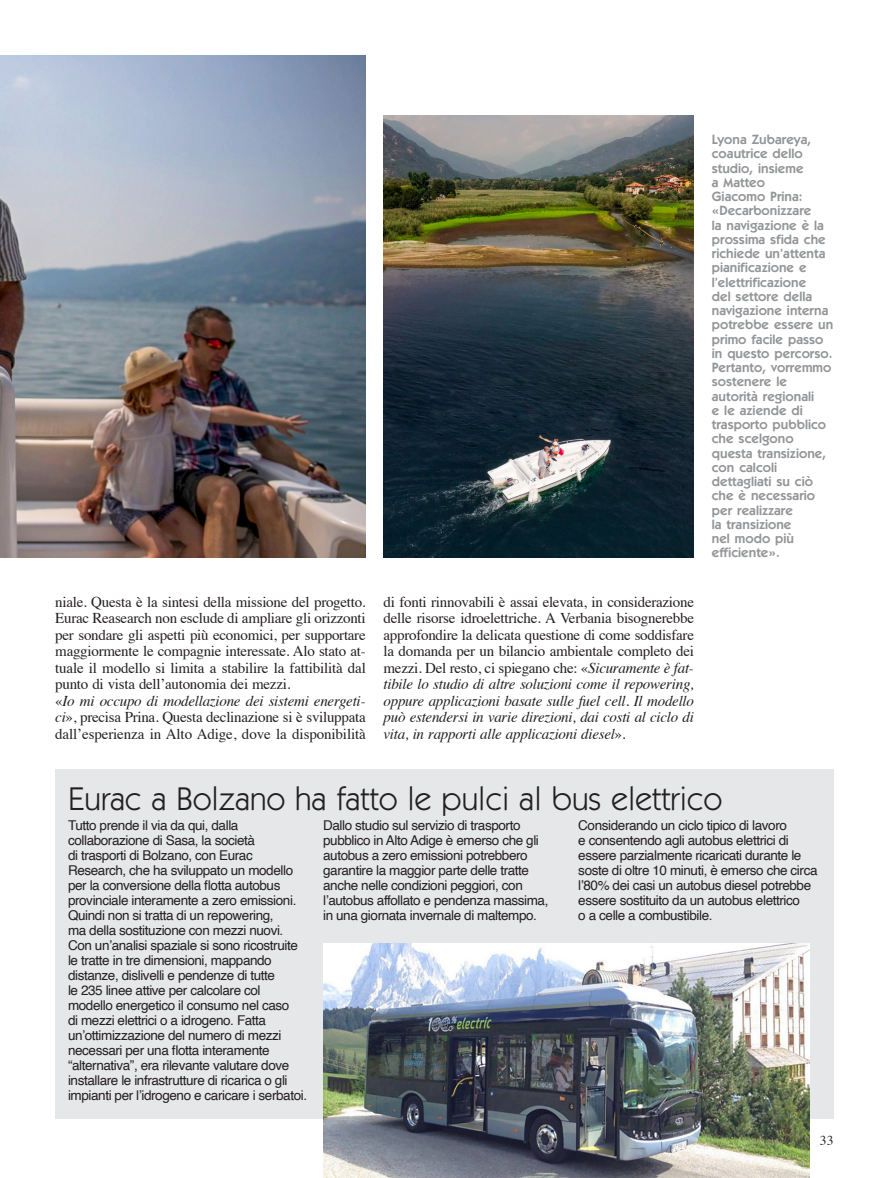
<style>
.page{position:relative;width:893px;height:1178px;background:#fff}
.page>*{position:absolute;margin:0;border:0;box-sizing:border-box;transform-origin:0 0}
.titolo_box{font:33px "ITC Kabel Std";letter-spacing:.005em;color:#231f20}
.corpo_testo{font:15px/16.5px "Times";letter-spacing:-.015em;color:#231f20;text-align:justify}
.box_testo{font:13.5px/15px "Helvetica";letter-spacing:-.03em;color:#231f20}
.dida_sinistra{font:600 13.5px/14.2px "ITC Kabel Std";letter-spacing:.005em;color:#939598}
.t1{font:13.5px "Times";color:#231f20}
.s1{font-style:italic}
</style>
<div class="page">
<img style="left:384px;top:115px;width:310px;height:442px">
<img style="left:0;top:55px;width:366px;height:502px">
<div style="left:55px;top:769px;width:778px;height:349px;background:#e6e7e9"></div>
<img style="left:323px;top:943px;width:487px;height:235px">
<p class="corpo_testo" style="left:55px;top:592px;width:312px">niale. Questa è la sintesi della missione del progetto.<br>Eurac Reasearch non esclude di ampliare gli orizzonti per sondare gli aspetti più economici, per supportare maggiormente le compagnie interessate. Alo stato at&shy;tuale il modello si limita a stabilire la fattibilità dal punto di vista dell’autonomia dei mezzi.</p>
<p class="corpo_testo" style="left:55px;top:691px;width:312px">«<span class="s1">Io mi occupo di modellazione dei sistemi energeti&shy;ci</span>», precisa Prina. Questa declinazione si è sviluppata dall’esperienza in Alto Adige, dove la disponibilità</p>
<p class="corpo_testo" style="left:384px;top:592px;width:312px">di fonti rinnovabili è assai elevata, in considerazione delle risorse idroelettriche. A Verbania bisognerebbe approfondire la delicata questione di come soddisfare la domanda per un bilancio ambientale completo dei mezzi. Del resto, ci spiegano che: «<span class="s1">Sicuramente è fat&shy;tibile lo studio di altre soluzioni come il repowering, oppure applicazioni basate sulle fuel cell. Il modello può estendersi in varie direzioni, dai costi al ciclo di vita, in rapporti alle applicazioni diesel</span>».</p>
<p class="dida_sinistra" style="left:712px;top:132px;width:123px">Lyona Zubareya, coautrice dello studio, insieme<br>a Matteo<br>Giacomo Prina: «Decarbonizzare<br>la navigazione è la prossima sfida che richiede un’attenta pianificazione e l’elettrificazione<br>del settore della navigazione interna potrebbe essere un primo facile passo in questo percorso.<br>Pertanto, vorremmo sostenere le autorità regionali<br>e le aziende di trasporto pubblico che scelgono questa transizione, con calcoli dettagliati su ciò che è necessario per realizzare<br>la transizione<br>nel modo più efficiente».</p>
<p class="titolo_box" style="left:68px;top:779px;width:656px">Eurac a Bolzano ha fatto le pulci al bus elettrico</p>
<p class="box_testo" style="left:68px;top:818px;width:241px">Tutto prende il via da qui, dalla collaborazione di Sasa, la società<br>di trasporti di Bolzano, con Eurac Research, che ha sviluppato un modello per la conversione della flotta autobus provinciale interamente a zero emissioni.<br>Quindi non si tratta di un repowering,<br>ma della sostituzione con mezzi nuovi.<br>Con un’analisi spaziale si sono ricostruite le tratte in tre dimensioni, mappando distanze, dislivelli e pendenze di tutte<br>le 235 linee attive per calcolare col modello energetico il consumo nel caso<br>di mezzi elettrici o a idrogeno. Fatta un’ottimizzazione del numero di mezzi necessari per una flotta interamente “alternativa”, era rilevante valutare dove installare le infrastrutture di ricarica o gli impianti per l’idrogeno e caricare i serbatoi.</p>
<p class="box_testo" style="left:323px;top:818px;width:227px">Dallo studio sul servizio di trasporto pubblico in Alto Adige è emerso che gli autobus a zero emissioni potrebbero garantire la maggior parte delle tratte anche nelle condizioni peggiori, con l’autobus affollato e pendenza massima, in una giornata invernale di maltempo.</p>
<p class="box_testo" style="left:578px;top:818px;width:210px">Considerando un ciclo tipico di lavoro</p>
<p class="box_testo" style="left:578px;top:833px;width:241px">e consentendo agli autobus elettrici di essere parzialmente ricaricati durante le soste di oltre 10 minuti, è emerso che circa l’80% dei casi un autobus diesel potrebbe essere sostituito da un autobus elettrico</p>
<p class="box_testo" style="left:578px;top:908px;width:136px">o a celle a combustibile.</p>
<p class="t1" style="left:820px;top:1127px;width:15px">33</p>
</div>
